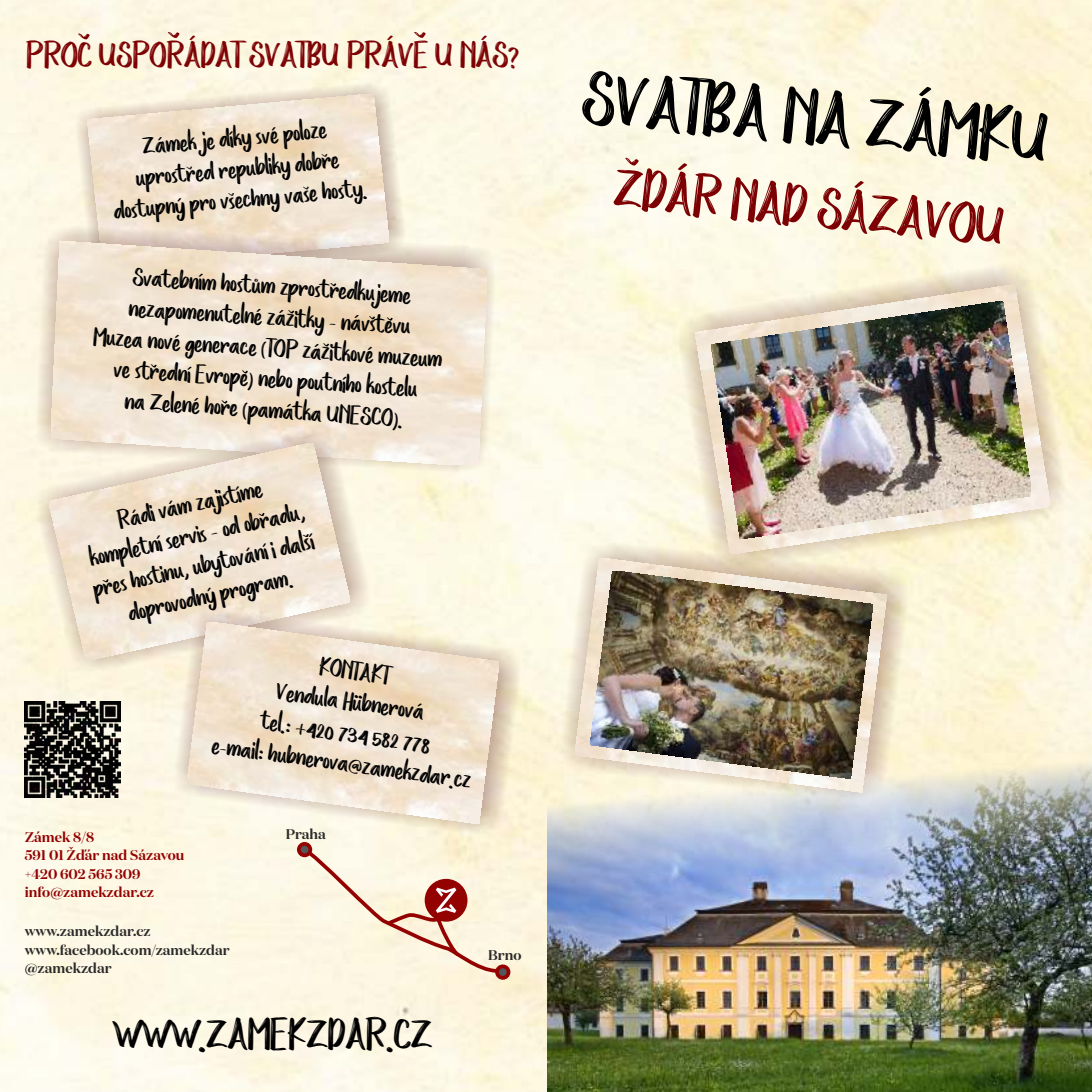
<style>
.page{position:relative;width:1092px;height:1092px;background:#fff}
.page>*{position:absolute;margin:0;border:0;box-sizing:border-box;transform-origin:0 0}
.t1{font:73.5px "Love Story Rough";color:#000}
.t2{font:56px "Love Story Rough";color:#7d0103}
.t3{font:42px "Love Story Rough";color:#000}
.t4{font:35px "Love Story Rough";color:#7d0103}
.t5{font:24.5px/31px "Love Story Rough";color:#000;text-align:center}
.t6{font:600 14px/18.4px "Domaine Display";color:#2b2a29}
.t7{font:600 14px/18.4px "Domaine Display";color:#930101}
.t8{font:6.65px "Love Story Rough";color:#000;scale:2.02 1}
</style>
<div class="page">
<img style="left:0;top:0;width:1091px;height:1091px">
<div style="left:297px;top:842px;width:15px;height:15px;background:#53565a;border:4px solid #930101;border-radius:50%"></div>
<div style="left:495px;top:964px;width:15px;height:15px;background:#53565a;border:4px solid #930101;border-radius:50%"></div>
<img style="left:25px;top:701px;width:96px;height:96px">
<img style="left:547px;top:736px;width:544px;height:355px">
<svg style="left:74px;top:81px;width:335px;height:137px;background:#f7f1dd"></svg>
<img style="left:88px;top:94px;width:301px;height:124px">
<svg style="left:34px;top:218px;width:465px;height:264px;background:#f4ead8"></svg>
<img style="left:51px;top:241px;width:435px;height:224px">
<svg style="left:32px;top:426px;width:344px;height:250px;background:#f6edd9"></svg>
<img style="left:49px;top:443px;width:301px;height:217px">
<svg style="left:172px;top:606px;width:353px;height:232px;background:#f6eed9"></svg>
<img style="left:187px;top:622px;width:311px;height:201px">
<svg style="left:303px;top:848px;width:198px;height:126px;background:#f1ddcb"></svg>
<svg style="left:648px;top:220px;width:443px;height:393px;background:#fbf6dd"></svg>
<img style="left:695px;top:284px;width:355px;height:269px">
<img style="left:711px;top:301px;width:319px;height:237px">
<svg style="left:168px;top:32px;width:11px;height:6px"></svg>
<svg style="left:414px;top:32px;width:11px;height:6px"></svg>
<svg style="left:78px;top:33px;width:12px;height:6px"></svg>
<svg style="left:186px;top:166px;width:6px;height:3px"></svg>
<svg style="left:330px;top:283px;width:6px;height:3px"></svg>
<svg style="left:321px;top:154px;width:6px;height:3px"></svg>
<svg style="left:228px;top:193px;width:6px;height:3px"></svg>
<svg style="left:303px;top:186px;width:6px;height:3px"></svg>
<svg style="left:288px;top:310px;width:6px;height:3px"></svg>
<svg style="left:323px;top:343px;width:6px;height:3px"></svg>
<svg style="left:151px;top:364px;width:6px;height:3px"></svg>
<svg style="left:242px;top:370px;width:6px;height:3px"></svg>
<svg style="left:369px;top:316px;width:6px;height:3px"></svg>
<svg style="left:387px;top:317px;width:5px;height:4px"></svg>
<svg style="left:221px;top:400px;width:6px;height:3px"></svg>
<svg style="left:258px;top:513px;width:6px;height:3px"></svg>
<svg style="left:103px;top:579px;width:5px;height:3px"></svg>
<svg style="left:557px;top:531px;width:357px;height:279px;background:#f0ead6"></svg>
<img style="left:575px;top:558px;width:311px;height:234px">
<img style="left:590px;top:571px;width:282px;height:207px">
<h3 class="t4" style="left:26px;top:36px;width:495px">PROC USPORÁDAT SVATBU PRÁVE U NÁS?</h3>
<p class="t5" style="left:107px;top:135px;width:255px;rotate:-5deg">Zámek je díky své poloze uprostred republiky dobre dostupný pro vsechny vase hosty.</p>
<p class="t5" style="left:99px;top:259px;width:351px;rotate:4deg">Svatebním hostum zprostredkujeme nezapomenutelné zázitky - návstevu<br>Muzea nové generace (TOP zázitkové muzeum ve strední Evrope) nebo poutního kostelu<br>na Zelené hore (památka UNESCO).</p>
<p class="t8" style="left:254px;top:276px;width:3px">o</p>
<p class="t5" style="left:78px;top:513px;width:227px;rotate:-12deg">Rádi vám zajistíme kompletní servis - od obradu, pres hostinu, ubytování i další doprovodný program.</p>
<p class="t5" style="left:227px;top:638px;width:263px;rotate:8deg">KONTAKT<br>Vendula Hübnerová<br>tel.: +420 734 582 778<br>e-mail: hubnerova@zamekzdar.cz</p>
<p class="t7" style="left:25px;top:828px;width:161px">Zámek 8/8<br>591 01 Žďár nad Sázavou +420 602 565 309 info@zamekzdar.cz</p>
<p class="t6" style="left:25px;top:923px;width:206px">www.zamekzdar.cz www.facebook.com/zamekzdar @zamekzdar</p>
<p class="t6" style="left:286px;top:825px;width:41px">Praha</p>
<h3 class="t3" style="left:112px;top:1011px;width:321px">WWW.ZAMEKZDAR.CZ</h3>
<p class="t6" style="left:488px;top:946px;width:35px">Brno</p>
<h1 class="t1" style="left:586px;top:59px;width:469px;rotate:5deg">SVATBA NA ZÁMKU</h1>
<h2 class="t2" style="left:618px;top:157px;width:393px;rotate:6deg">ŽDÁR NAD SÁZAVOU</h2>
</div>
